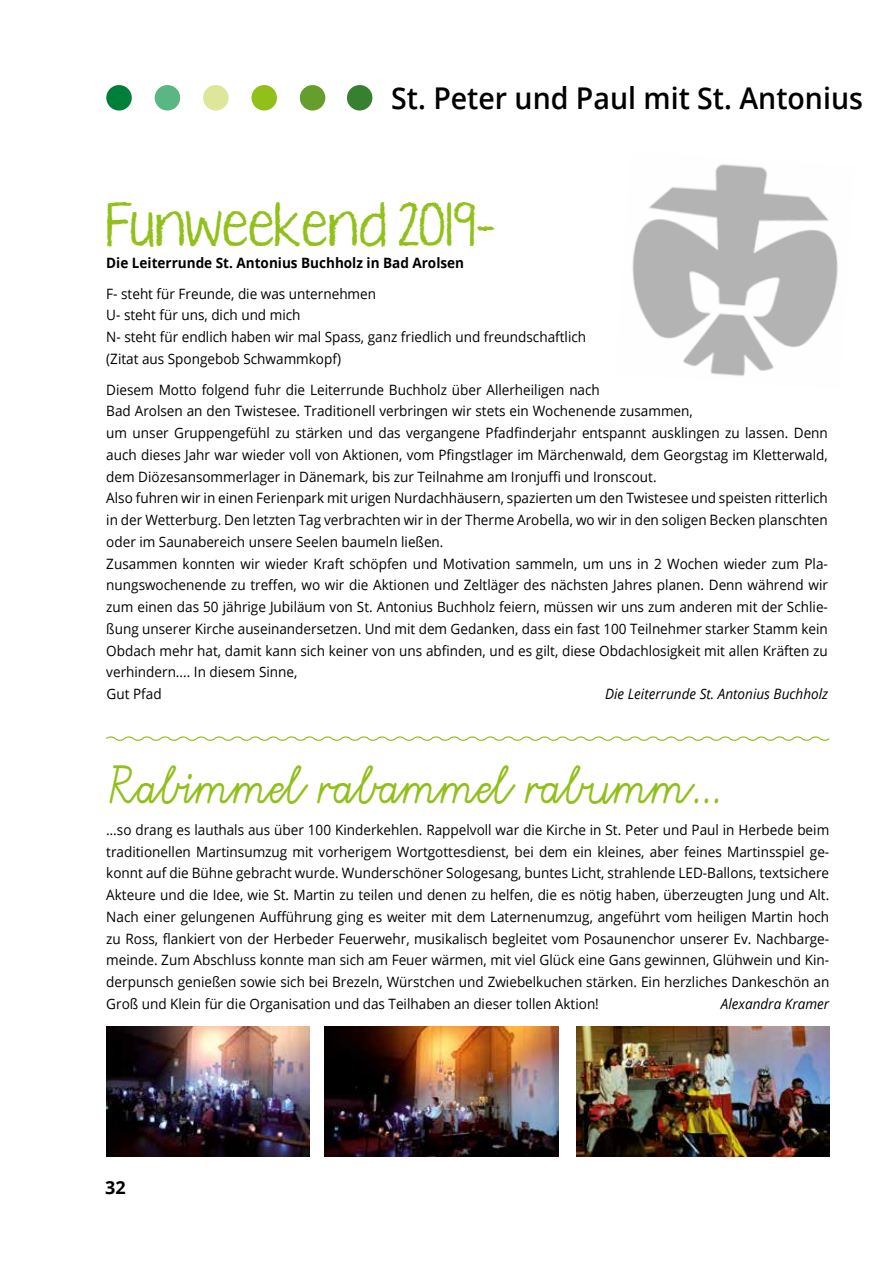
<style>
.page{position:relative;width:893px;height:1263px;background:#fff}
.page>*{position:absolute;margin:0;border:0;box-sizing:border-box;transform-origin:0 0}
.t1{font:45px "Gruenewald VA";color:#91c01b;scale:.95 1}
.t2{font:45px "KG Ten Thousand Reasons Alt";color:#91c01b;scale:.95 1}
.t3{font:600 30px "Open Sans";color:#000;scale:.95 1}
.t4{font:700 18px "Open Sans";color:#000}
.t5{font:14.25px/21.8px "Open Sans";color:#000;scale:.95 1}
.t6{font:italic 14.25px "Open Sans";color:#000;scale:.95 1}
.t7{font:700 14.25px "Open Sans";color:#000;scale:.95 1}
</style>
<div class="page">
<div style="left:106px;top:85px;width:26px;height:26px;background:#007f3b;border-radius:50%"></div>
<div style="left:347px;top:85px;width:25px;height:26px;background:#368030;border-radius:50%"></div>
<div style="left:203px;top:85px;width:26px;height:26px;background:#dee69a;border-radius:50%"></div>
<div style="left:300px;top:85px;width:25px;height:26px;background:#659e2d;border-radius:50%"></div>
<div style="left:155px;top:85px;width:25px;height:26px;background:#5ab784;border-radius:50%"></div>
<div style="left:251px;top:85px;width:26px;height:26px;background:#91c01b;border-radius:50%"></div>
<img style="left:632px;top:164px;width:206px;height:212px">
<svg style="left:106px;top:736px;width:724px;height:5px"></svg>
<img style="left:106px;top:1027px;width:203px;height:130px">
<img style="left:325px;top:1027px;width:233px;height:130px">
<img style="left:577px;top:1027px;width:252px;height:130px">
<h2 class="t3" style="left:391px;top:77px;width:498px">St. Peter und Paul mit St. Antonius</h2>
<h1 class="t2" style="left:106px;top:191px;width:411px">Funweekend 2019-</h1>
<p class="t7" style="left:106px;top:253px;width:378px">Die Leiterrunde St. Antonius Buchholz in Bad Arolsen</p>
<p class="t5" style="left:106px;top:282px;width:507px">F- steht für Freunde, die was unternehmen<br>U- steht für uns, dich und mich<br>N- steht für endlich haben wir mal Spass, ganz friedlich und freundschaftlich (Zitat aus Spongebob Schwammkopf)</p>
<p class="t5" style="left:106px;top:378px;width:761px">Diesem Motto folgend fuhr die Leiterrunde Buchholz über Allerheiligen nach<br>Bad Arolsen an den Twistesee. Traditionell verbringen wir stets ein Wochenende zusammen,<br>um unser Gruppengefühl zu stärken und das vergangene Pfadfinderjahr entspannt ausklingen zu lassen. Denn auch dieses Jahr war wieder voll von Aktionen, vom Pfingstlager im Märchenwald, dem Georgstag im Kletterwald, dem Diözesansommerlager in Dänemark, bis zur Teilnahme am Ironjuffi und Ironscout.<br>Also fuhren wir in einen Ferienpark mit urigen Nurdachhäusern, spazierten um den Twistesee und speisten ritterlich in der Wetterburg. Den letzten Tag verbrachten wir in der Therme Arobella, wo wir in den soligen Becken planschten oder im Saunabereich unsere Seelen baumeln ließen.<br>Zusammen konnten wir wieder Kraft schöpfen und Motivation sammeln, um uns in 2 Wochen wieder zum Pla&shy;nungswochenende zu treffen, wo wir die Aktionen und Zeltläger des nächsten Jahres planen. Denn während wir zum einen das 50 jährige Jubiläum von St. Antonius Buchholz feiern, müssen wir uns zum anderen mit der Schlie&shy;ßung unserer Kirche auseinandersetzen. Und mit dem Gedanken, dass ein fast 100 Teilnehmer starker Stamm kein Obdach mehr hat, damit kann sich keiner von uns abfinden, und es gilt, diese Obdachlosigkeit mit allen Kräften zu verhindern.... In diesem Sinne,<br>Gut Pfad</p>
<p class="t6" style="left:605px;top:684px;width:236px">Die Leiterrunde St. Antonius Buchholz</p>
<h1 class="t1" style="left:106px;top:762px;width:653px">Rabimmel rabammel rabumm…</h1>
<p class="t5" style="left:106px;top:818px;width:763px;text-align:justify">…so drang es lauthals aus über 100 Kinderkehlen. Rappelvoll war die Kirche in St. Peter und Paul in Herbede beim traditionellen Martinsumzug mit vorherigem Wortgottesdienst, bei dem ein kleines, aber feines Martinsspiel ge&shy;konnt auf die Bühne gebracht wurde. Wunderschöner Sologesang, buntes Licht, strahlende LED-Ballons, textsichere Akteure und die Idee, wie St. Martin zu teilen und denen zu helfen, die es nötig haben, überzeugten Jung und Alt.<br>Nach einer gelungenen Aufführung ging es weiter mit dem Laternenumzug, angeführt vom heiligen Martin hoch zu Ross, flankiert von der Herbeder Feuerwehr, musikalisch begleitet vom Posaunenchor unserer Ev. Nachbarge&shy;meinde. Zum Abschluss konnte man sich am Feuer wärmen, mit viel Glück eine Gans gewinnen, Glühwein und Kin&shy;derpunsch genießen sowie sich bei Brezeln, Würstchen und Zwiebelkuchen stärken. Ein herzliches Dankeschön an Groß und Klein für die Organisation und das Teilhaben an dieser tollen Aktion!</p>
<p class="t6" style="left:721px;top:994px;width:115px">Alexandra Kramer</p>
<p class="t4" style="left:105px;top:1174px;width:22px">32</p>
</div>
